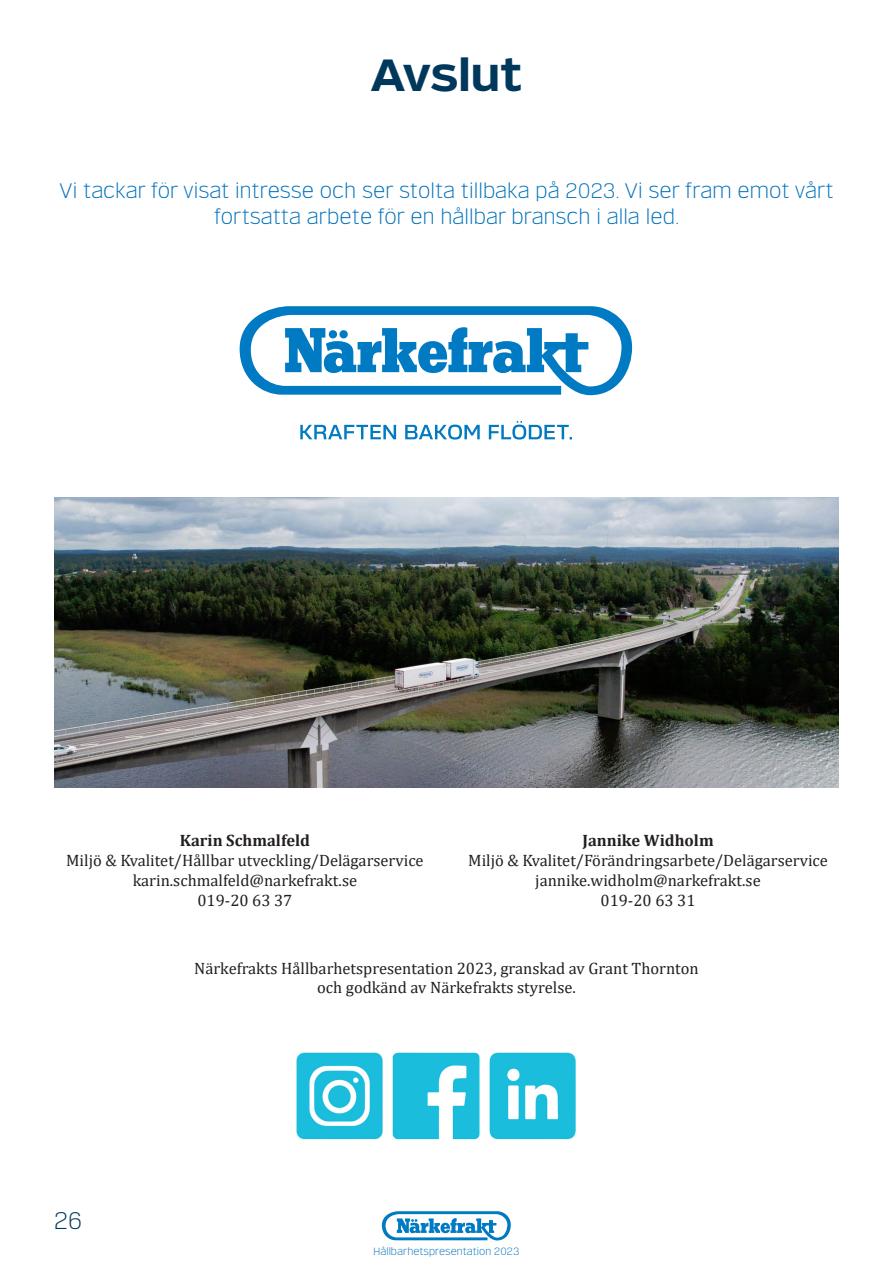
<style>
.page{position:relative;width:893px;height:1263px;background:#fff}
.page>*{position:absolute;margin:0;border:0;box-sizing:border-box;transform-origin:0 0}
.t1{font:700 45px "Verbatim";color:#00385c}
.t2{font:300 24px "Verbatim";color:#00385c}
.t3{font:300 21px "Verbatim";color:#0071bb}
.t4{font:16.5px "Cambria";color:#231f20}
.t5{font:700 16.5px "Cambria";color:#231f20}
.t6{font:300 10.5px "Verbatim";color:#0071bb}
</style>
<div class="page">
<svg style="left:382px;top:1211px;width:129px;height:29px"></svg>
<svg style="left:240px;top:306px;width:392px;height:89px"></svg>
<svg style="left:300px;top:421px;width:272px;height:19px"></svg>
<img style="left:54px;top:497px;width:785px;height:291px">
<img style="left:296px;top:1052px;width:280px;height:88px">
<p class="t1" style="left:371px;top:47px;width:153px">Avslut</p>
<p class="t3" style="left:59px;top:178px;width:776px">Vi tackar för visat intresse och ser stolta tillbaka på 2023. Vi ser fram emot vårt</p>
<p class="t3" style="left:214px;top:204px;width:468px">fortsatta arbete för en hållbar bransch i alla led.</p>
<p class="t5" style="left:180px;top:829px;width:132px">Karin Schmalfeld</p>
<p class="t4" style="left:66px;top:851px;width:359px">Miljö &amp; Kvalitet/Hållbar utveckling/Delägarservice</p>
<p class="t4" style="left:133px;top:870px;width:226px">karin.schmalfeld@narkefrakt.se</p>
<p class="t4" style="left:197px;top:890px;width:97px">019-20 63 37</p>
<p class="t5" style="left:582px;top:829px;width:133px">Jannike Widholm</p>
<p class="t4" style="left:468px;top:851px;width:361px">Miljö &amp; Kvalitet/Förändringsarbete/Delägarservice</p>
<p class="t4" style="left:535px;top:870px;width:227px">jannike.widholm@narkefrakt.se</p>
<p class="t4" style="left:601px;top:890px;width:97px">019-20 63 31</p>
<p class="t2" style="left:54px;top:1206px;width:30px">26</p>
<p class="t4" style="left:194px;top:958px;width:506px">Närkefrakts Hållbarhetspresentation 2023, granskad av Grant Thornton</p>
<p class="t4" style="left:317px;top:978px;width:260px">och godkänd av Närkefrakts styrelse.</p>
<p class="t6" style="left:374px;top:1245px;width:147px">Hållbarhetspresentation 2023</p>
</div>
